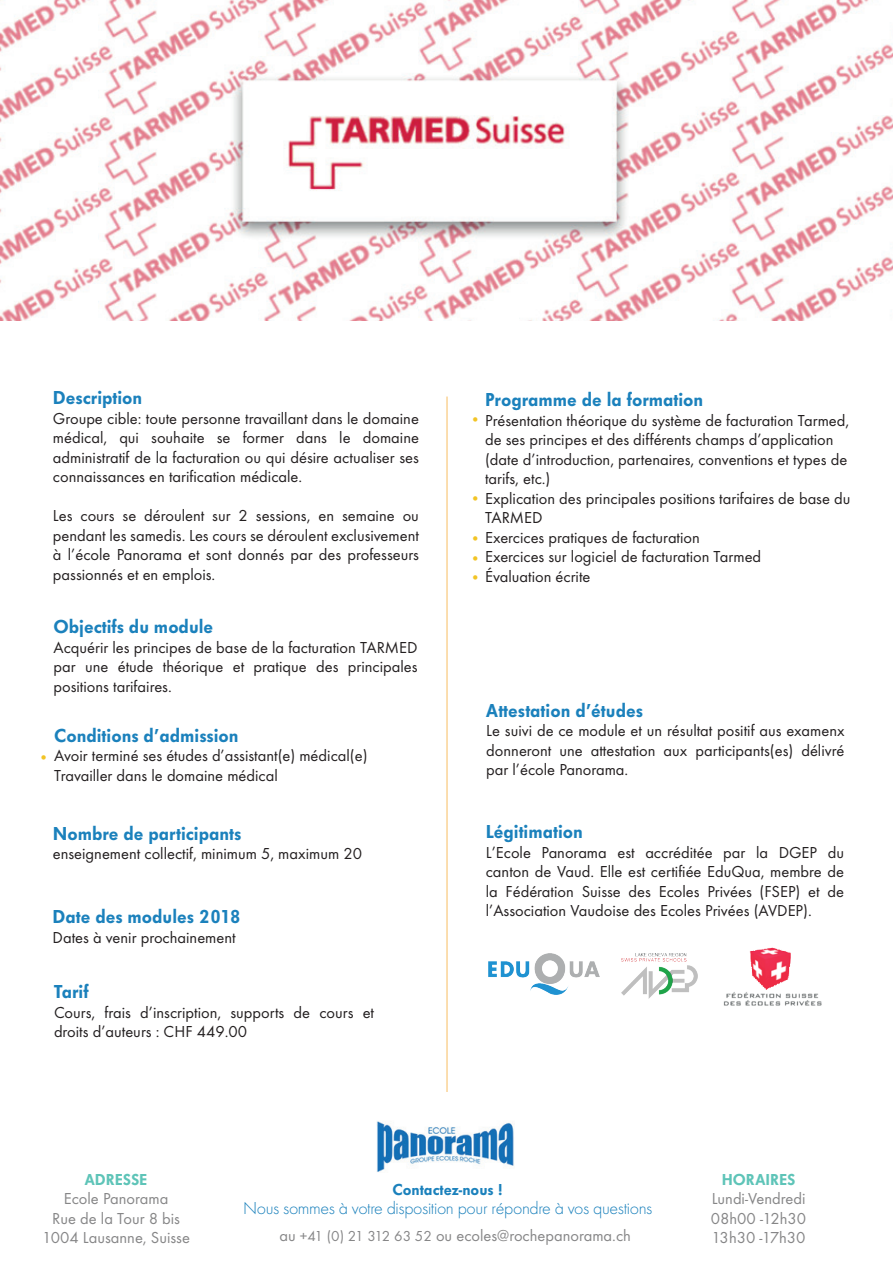
<style>
.page{position:relative;width:893px;height:1263px;background:#fff}
.page>*{position:absolute;margin:0;border:0;box-sizing:border-box;transform-origin:0 0}
.t1{font:800 19.5px "Futura EF";color:#1b81bc}
.t2{font:300 18px "Futura EF";letter-spacing:-.02em;color:#1b81bc}
.t3{font:16.5px/19.5px "Futura EF";color:#231f20;text-align:justify}
.t4{font:16.5px/19.5px "Futura EF";color:#868687;text-align:justify}
.t5{font:800 16.5px "Futura EF";color:#5ec4b8}
.t6{font:800 16.5px "Futura EF";color:#1b81bc}
.t7{font:16.5px "Minion Pro";color:#f2c425}
.s1{font-family:"Minion Pro";color:#f2c425}
.s2{font-size:15px}
</style>
<div class="page">
<img style="left:0;top:0;width:893px;height:320px">
<hr style="left:446px;top:396px;width:2px;height:696px;background:#fad396">
<img style="left:622px;top:954px;width:75px;height:45px">
<img style="left:488px;top:954px;width:111px;height:41px">
<img style="left:723px;top:947px;width:99px;height:59px">
<img style="left:376px;top:1121px;width:139px;height:51px">
<p class="t1" style="left:53px;top:386px;width:91px">Description</p>
<p class="t3" style="left:53px;top:408px;width:368px">Groupe cible: toute personne travaillant dans le domaine médical, qui souhaite se former dans le domaine administratif de la facturation ou qui désire actualiser ses connaissances en tarification médicale.</p>
<p class="t3" style="left:53px;top:506px;width:368px">Les cours se déroulent sur 2 sessions, en semaine ou pendant les samedis. Les cours se déroulent exclusivement à l’école Panorama et sont donnés par des professeurs passionnés et en emplois.</p>
<p class="t1" style="left:54px;top:615px;width:161px">Objectifs du module</p>
<p class="t3" style="left:54px;top:638px;width:366px">Acquérir les principes de base de la facturation TARMED par une étude théorique et pratique des principales positions tarifaires.</p>
<p class="t7" style="left:40px;top:744px;width:8px">•</p>
<p class="t1" style="left:54px;top:724px;width:186px">Conditions d’admission</p>
<p class="t3" style="left:54px;top:746px;width:315px">Avoir terminé ses études d’assistant(e) médical(e)<br>Travailler dans le domaine médical</p>
<p class="t1" style="left:53px;top:821px;width:190px">Nombre de participants</p>
<p class="t3" style="left:53px;top:844px;width:311px">enseignement collectif, minimum 5, maximum 20</p>
<p class="t1" style="left:53px;top:905px;width:190px">Date des modules 2018</p>
<p class="t3" style="left:53px;top:927px;width:185px">Dates à venir prochainement</p>
<p class="t1" style="left:54px;top:980px;width:36px">Tarif</p>
<p class="t3" style="left:54px;top:1002px;width:322px">Cours, frais d’inscription, supports de cours et droits d’auteurs : CHF 449.00</p>
<p class="t1" style="left:485px;top:388px;width:220px">Programme de la formation</p>
<p class="t3" style="left:485px;top:410px;width:366px;text-align:left">Présentation théorique du système de facturation Tarmed, de ses principes et des différents champs d’application (date d’introduction, partenaires, conventions et types de tarifs, etc.)</p>
<p class="t3" style="left:485px;top:488px;width:367px;text-indent:-13px"><span class="s1">•</span> Explication des principales positions tarifaires de base du<br>TARMED</p>
<p class="t3" style="left:472px;top:527px;width:229px"><span class="s1">•</span> Exercices pratiques de facturation</p>
<p class="t3" style="left:472px;top:547px;width:291px"><span class="s1">•</span> Exercices sur logiciel de facturation Tarmed</p>
<p class="t3" style="left:472px;top:566px;width:120px"><span class="s1">•</span> Évaluation écrite</p>
<p class="t7" style="left:472px;top:407px;width:8px">•</p>
<p class="t1" style="left:486px;top:698px;width:158px">Attestation d’études</p>
<p class="t3" style="left:486px;top:721px;width:360px">Le suivi de ce module et un résultat positif aus examenx donneront une attestation aux participants(es) délivré par l’école Panorama.</p>
<p class="t1" style="left:486px;top:820px;width:99px">Légitimation</p>
<p class="t3" style="left:486px;top:843px;width:360px">L’Ecole Panorama est accréditée par la DGEP du canton de Vaud. Elle est certifiée EduQua, membre de la Fédération Suisse des Ecoles Privées (FSEP) et de l’Association Vaudoise des Ecoles Privées (AVDEP).</p>
<p class="t5" style="left:85px;top:1169px;width:64px">ADRESSE</p>
<p class="t4" style="left:42px;top:1189px;width:149px;text-align:center">Ecole Panorama<br>Rue de la Tour 8 bis<br>1004 Lausanne, Suisse</p>
<p class="t6" style="left:393px;top:1179px;width:112px">Contactez-nous !</p>
<p class="t2" style="left:243px;top:1198px;width:411px">Nous sommes à votre disposition pour répondre à vos questions</p>
<p class="t4" style="left:279px;top:1225px;width:353px">au <span class="s2">+41 (0) 21 312 63 52</span> ou ecoles@rochepanorama.ch</p>
<p class="t5" style="left:722px;top:1169px;width:75px">HORAIRES</p>
<p class="t4" style="left:711px;top:1189px;width:97px">Lundi-Vendredi 08h00 -12h30<br>13h30 -17h30</p>
</div>
